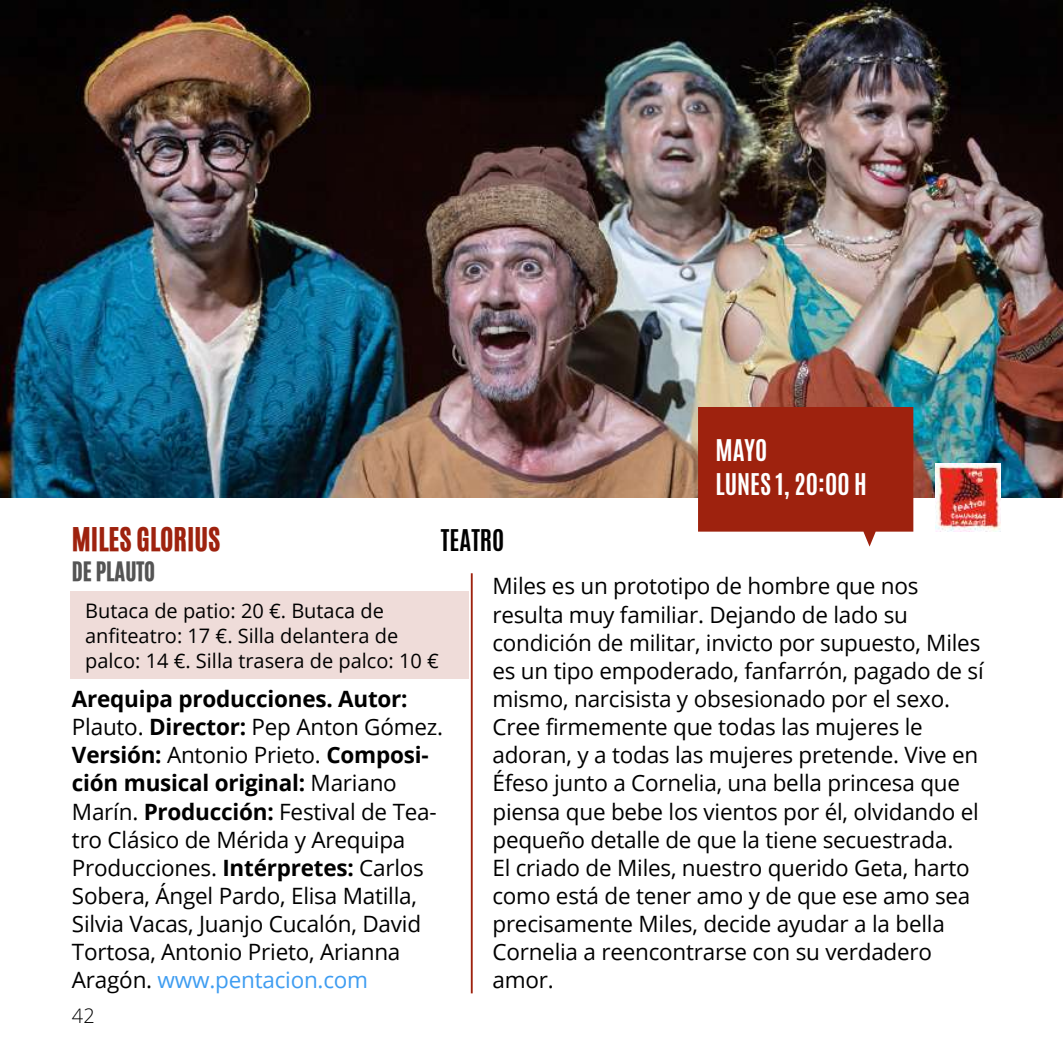
<style>
.page{position:relative;width:1063px;height:1064px;background:#fff}
.page>*{position:absolute;margin:0;border:0;box-sizing:border-box;transform-origin:0 0}
.t1{font:27.5px "CA Generated";color:#9e220e}
.t2{font:700 25px/33.8px "Antonio";color:#fff}
.t3{font:700 25px "Antonio";color:#000}
.t4{font:22.5px/28px "Open Sans";letter-spacing:-.01em;color:#000}
.t5{font:22.5px "CA Generated";color:#545454}
.t6{font:20px/25px "Open Sans";color:#000}
.t7{font:300 20px "Open Sans";color:#000}
.s1{font-weight:700}
.s2{color:#3f9df1}
</style>
<div class="page">
<hr style="left:471px;top:573px;width:2px;height:420px;background:#9e220e">
<img style="left:0;top:0;width:1062px;height:497px">
<svg style="left:698px;top:407px;width:215px;height:139px;background:#a73826"></svg>
<div style="left:70px;top:591px;width:399px;height:87px;background:#efdcd9"></div>
<img style="left:935px;top:463px;width:65px;height:68px">
<p class="t2" style="left:715px;top:433px;width:153px">MAYO<br>LUNES 1, 20:00 H</p>
<p class="t1" style="left:72px;top:519px;width:150px">MILES GLORIUS</p>
<p class="t5" style="left:72px;top:554px;width:85px">DE PLAUTO</p>
<p class="t3" style="left:441px;top:522px;width:65px">TEATRO</p>
<p class="t4" style="left:492px;top:571px;width:493px">Miles es un prototipo de hombre que nos resulta muy familiar. Dejando de lado su condición de militar, invicto por supuesto, Miles es un tipo empoderado, fanfarrón, pagado de sí mismo, narcisista y obsesionado por el sexo.<br>Cree firmemente que todas las mujeres le adoran, y a todas las mujeres pretende. Vive en Éfeso junto a Cornelia, una bella princesa que piensa que bebe los vientos por él, olvidando el pequeño detalle de que la tiene secuestrada.<br>El criado de Miles, nuestro querido Geta, harto como está de tener amo y de que ese amo sea precisamente Miles, decide ayudar a la bella Cornelia a reencontrarse con su verdadero amor.</p>
<p class="t6" style="left:85px;top:597px;width:355px">Butaca de patio: 20 €. Butaca de anfiteatro: 17 €. Silla delantera de palco: 14 €. Silla trasera de palco: 10 €</p>
<p class="t4" style="left:72px;top:684px;width:373px"><span class="s1">Arequipa producciones. Autor:<br></span>Plauto. <span class="s1">Director:</span> Pep Anton Gómez.<br><span class="s1">Versión:</span> Antonio Prieto. <span class="s1">Composi&shy;ción musical original:</span> Mariano Marín. <span class="s1">Producción:</span> Festival de Tea&shy;tro Clásico de Mérida y Arequipa Producciones. <span class="s1">Intérpretes:</span> Carlos Sobera, Ángel Pardo, Elisa Matilla, Silvia Vacas, Juanjo Cucalón, David Tortosa, Antonio Prieto, Arianna Aragón. <span class="s2">www.pentacion.com</span></p>
<p class="t7" style="left:72px;top:1001px;width:24px">42</p>
</div>
